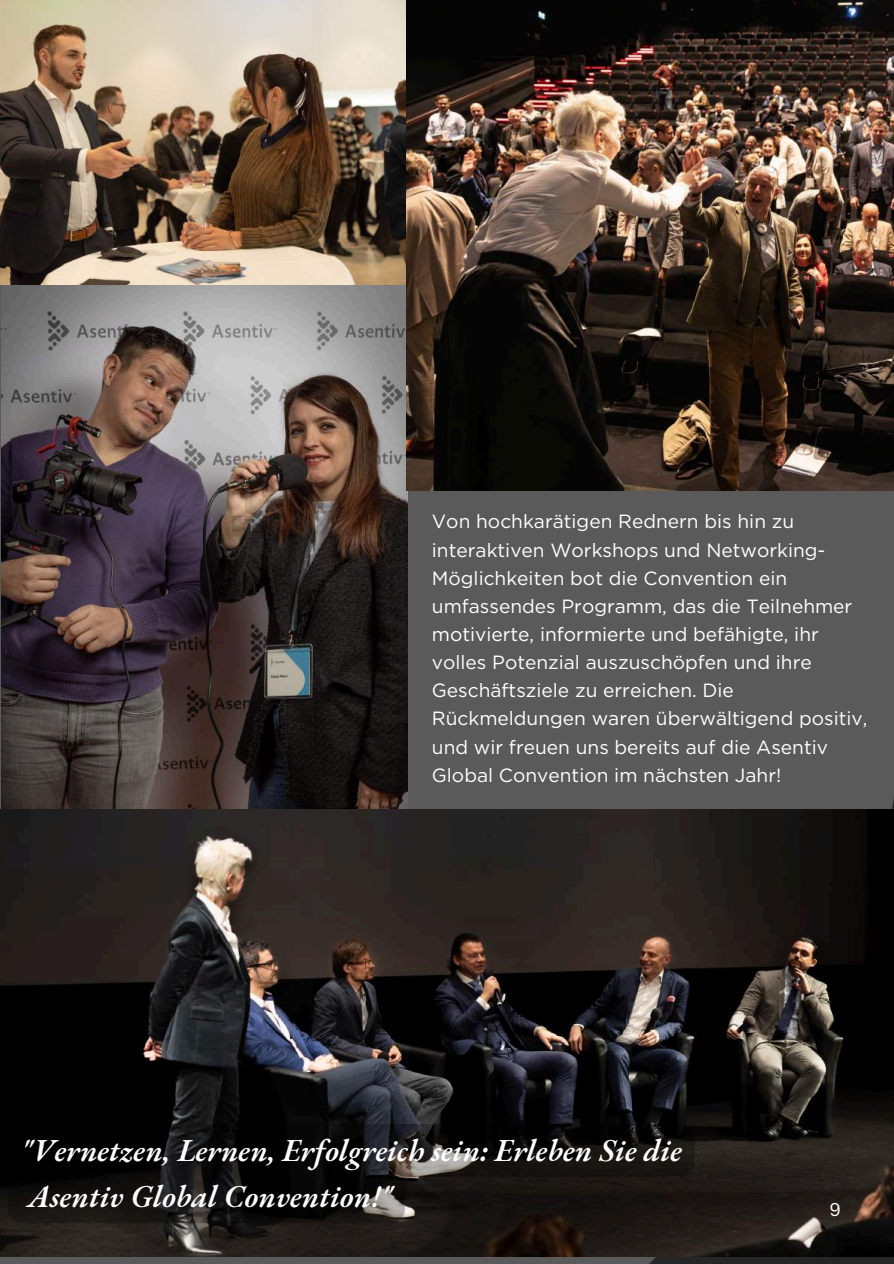
<style>
.page{position:relative;width:894px;height:1264px;background:#fff}
.page>*{position:absolute;margin:0;border:0;box-sizing:border-box;transform-origin:0 0}
.t1{font:italic 600 31.2px/46.2px "EB Garamond";color:#fff}
.t2{font:19.2px/28.2px "Gotham";color:#fff}
.t3{font:18px "Canva Sans";color:#fff}
</style>
<div class="page">
<div style="left:0;top:284px;width:893px;height:979px;background:#5a5a5a"></div>
<img style="left:2px;top:284px;width:405px;height:525px">
<img style="left:0;top:0;width:406px;height:284px">
<img style="left:406px;top:0;width:487px;height:490px">
<img style="left:0;top:809px;width:893px;height:447px">
<svg style="left:9px;top:1123px;width:685px;height:100px;background:#141211"></svg>
<p class="t2" style="left:432px;top:507px;width:437px">Von hochkarätigen Rednern bis hin zu interaktiven Workshops und Networking-Möglichkeiten bot die Convention ein umfassendes Programm, das die Teilnehmer motivierte, informierte und befähigte, ihr volles Potenzial auszuschöpfen und ihre Geschäftsziele zu erreichen. Die Rückmeldungen waren überwältigend positiv, und wir freuen uns bereits auf die Asentiv Global Convention im nächsten Jahr!</p>
<h1 class="t1" style="left:21px;top:1126px;width:662px">"Vernetzen, Lernen, Erfolgreich sein: Erleben Sie die<br>Asentiv Global Convention!"</h1>
<p class="t3" style="left:829px;top:1196px;width:13px">9</p>
</div>
